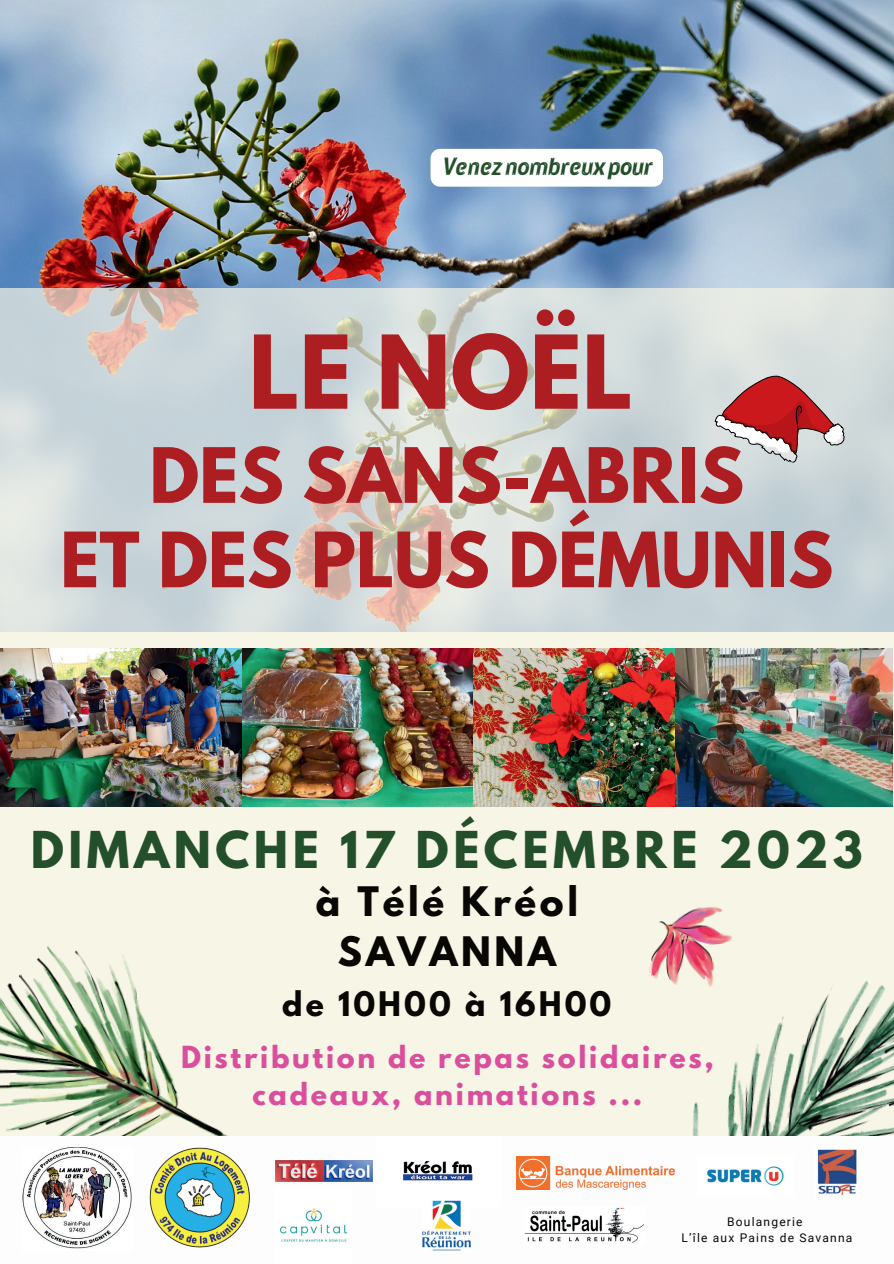
<style>
.page{position:relative;width:894px;height:1264px;background:#fff}
.page>*{position:absolute;margin:0;border:0;box-sizing:border-box;transform-origin:0 0}
.t1{font:700 90px "League Spartan";color:#ad1e22}
.t2{font:700 67.5px/84.3px "League Spartan";color:#ad1e22;text-align:center}
.t3{font:700 45px "League Spartan";letter-spacing:.1em;color:#234f2a}
.t4{font:700 36px/49.5px "League Spartan";letter-spacing:.1em;color:#080704;text-align:center}
.t5{font:700 30px "League Spartan";letter-spacing:.1em;color:#080704}
.t6{font:700 27px/37.2px "League Spartan";letter-spacing:.1em;color:#d94f9d;text-align:center}
.t7{font:27px "RTL Azkadinya Regular";color:#234f2a}
.t8{font:12px/16px "Roboto";letter-spacing:.1em;color:#080704;text-align:center}
</style>
<div class="page">
<div style="left:0;top:0;width:893px;height:1263px;background:#f7f5e5"></div>
<img style="left:0;top:946px;width:228px;height:190px">
<img style="left:692px;top:981px;width:201px;height:155px">
<img style="left:649px;top:907px;width:86px;height:83px">
<img style="left:0;top:0;width:893px;height:631px">
<img style="left:1px;top:648px;width:242px;height:158px">
<img style="left:472px;top:648px;width:420px;height:158px">
<img style="left:243px;top:648px;width:229px;height:158px">
<div style="left:0;top:1136px;width:893px;height:127px;background:#fdfdfd"></div>
<svg style="left:708px;top:364px;width:139px;height:102px;background:#cb9e9f"></svg>
<img style="left:150px;top:1147px;width:100px;height:100px">
<img style="left:22px;top:1147px;width:110px;height:102px">
<img style="left:403px;top:1161px;width:70px;height:20px">
<img style="left:516px;top:1156px;width:158px;height:32px">
<img style="left:275px;top:1160px;width:97px;height:21px">
<img style="left:817px;top:1149px;width:40px;height:46px">
<img style="left:707px;top:1166px;width:77px;height:20px">
<img style="left:524px;top:1207px;width:120px;height:36px">
<img style="left:279px;top:1208px;width:69px;height:34px">
<img style="left:422px;top:1200px;width:48px;height:50px">
<div style="left:430px;top:149px;width:232px;height:38px;background:#fff"></div>
<p class="t7" style="left:441px;top:151px;width:212px">Venez nombreux pour</p>
<h1 class="t1" style="left:248px;top:302px;width:385px">LE NOËL</h1>
<h2 class="t2" style="left:60px;top:432px;width:774px">DES SANS-ABRIS<br>ET DES PLUS DÉMUNIS</h2>
<h3 class="t3" style="left:31px;top:814px;width:833px">DIMANCHE 17 DÉCEMBRE 2023</h3>
<h3 class="t4" style="left:316px;top:876px;width:263px">à Télé Kréol<br>SAVANNA</h3>
<p class="t5" style="left:282px;top:980px;width:330px">de 10H00 à 16H00</p>
<p class="t6" style="left:181px;top:1038px;width:534px">Distribution de repas solidaires, cadeaux, animations ...</p>
<p class="t8" style="left:681px;top:1213px;width:172px">Boulangerie<br>L’île aux Pains de Savanna</p>
</div>
